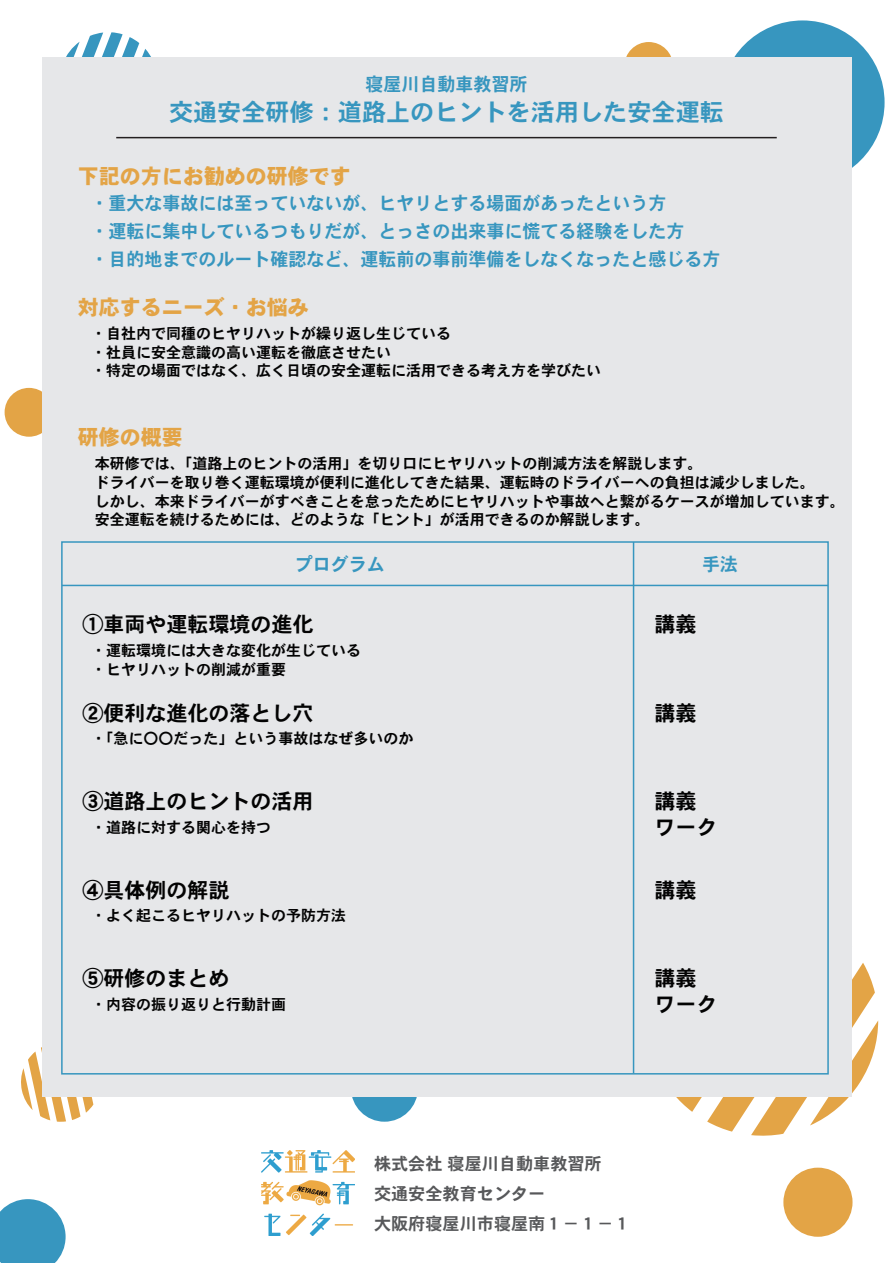
<style>
.page{position:relative;width:893px;height:1263px;background:#fff}
.page>*{position:absolute;margin:0;border:0;box-sizing:border-box;transform-origin:0 0}
.t1{font:24.15px "Heisei Kaku Go Std W7";color:#3796bf}
.t2{font:21px "Heisei Kaku Go Std W7";color:#030303}
.t3{font:21px "Heisei Kaku Go Std W9";color:#e3a446}
.t4{font:18.45px/27.8px "Heisei Kaku Go Std W7";color:#3796bf}
.t5{font:17.1px/30px "Heisei Kaku Go Std W7";color:#57585a}
.t6{font:15px/18.8px "Heisei Kaku Go Std W7";color:#030303}
</style>
<div class="page">
<div style="left:721px;top:20px;width:163px;height:164px;background:#3796bf;border-radius:50%"></div>
<div style="left:5px;top:388px;width:48px;height:49px;background:#e3a446;border-radius:50%"></div>
<div style="left:624px;top:42px;width:49px;height:49px;background:#e3a446;border-radius:50%"></div>
<div style="left:351px;top:1055px;width:67px;height:67px;background:#3796bf;border-radius:50%"></div>
<svg style="left:0;top:1199px;width:66px;height:64px;background:#50a3c7"></svg>
<div style="left:783px;top:1168px;width:69px;height:69px;background:#e3a446;border-radius:50%"></div>
<svg style="left:647px;top:904px;width:231px;height:232px"></svg>
<svg style="left:21px;top:1047px;width:80px;height:75px"></svg>
<svg style="left:66px;top:32px;width:85px;height:25px"></svg>
<div style="left:42px;top:57px;width:809px;height:1039px;background:#e6e7e9"></div>
<hr style="left:633px;top:542px;width:1px;height:531px;background:#3796bf">
<hr style="left:62px;top:585px;width:766px;height:1px;background:#3796bf">
<img style="left:262px;top:1150px;width:92px;height:85px">
<hr style="left:116px;top:137px;width:661px;height:1px;background:#231f20">
<p class="t4" style="left:365px;top:71px;width:163px">寝屋川自動車教習所</p>
<h1 class="t1" style="left:169px;top:97px;width:556px">交通安全研修：道路上のヒントを活用した安全運転</h1>
<h2 class="t3" style="left:78px;top:163px;width:275px">下記の方にお勧めの研修です</h2>
<p class="t4" style="left:90px;top:190px;width:632px">・重大な事故には至っていないが、ヒヤリとする場面があったという方<br>・運転に集中しているつもりだが、とっさの出来事に慌てる経験をした方<br>・目的地までのルート確認など、運転前の事前準備をしなくなったと感じる方</p>
<h2 class="t3" style="left:78px;top:294px;width:233px">対応するニーズ・お悩み</h2>
<p class="t6" style="left:91px;top:324px;width:512px">・自社内で同種のヒヤリハットが繰り返し生じている<br>・社員に安全意識の高い運転を徹底させたい<br>・特定の場面ではなく、広く日頃の安全運転に活用できる考え方を学びたい</p>
<h2 class="t3" style="left:78px;top:424px;width:107px">研修の概要</h2>
<p class="t6" style="left:95px;top:455px;width:752px">本研修では、「道路上のヒントの活用」を切り口にヒヤリハットの削減方法を解説します。<br>ドライバーを取り巻く運転環境が便利に進化してきた結果、運転時のドライバーへの負担は減少しました。<br>しかし、本来ドライバーがすべきことを怠ったためにヒヤリハットや事故へと繋がるケースが増加しています。安全運転を続けるためには、どのような「ヒント」が活用できるのか解説します。</p>
<p class="t4" style="left:295px;top:551px;width:91px">プログラム</p>
<h2 class="t2" style="left:82px;top:612px;width:232px">①車両や運転環境の進化</h2>
<p class="t6" style="left:91px;top:641px;width:271px">・運転環境には大きな変化が生じている・ヒヤリハットの削減が重要</p>
<p class="t4" style="left:702px;top:551px;width:37px">手法</p>
<h2 class="t2" style="left:655px;top:612px;width:43px">講義</h2>
<h2 class="t2" style="left:82px;top:700px;width:232px">②便利な進化の落とし穴</h2>
<h2 class="t2" style="left:655px;top:700px;width:43px">講義</h2>
<p class="t6" style="left:91px;top:730px;width:324px">・「急に〇〇だった」という事故はなぜ多いのか</p>
<h2 class="t2" style="left:82px;top:789px;width:233px">③道路上のヒントの活用</h2>
<h2 class="t2" style="left:655px;top:789px;width:43px">講義</h2>
<p class="t6" style="left:91px;top:818px;width:181px">・道路に対する関心を持つ</p>
<h2 class="t2" style="left:655px;top:814px;width:64px">ワーク</h2>
<h2 class="t2" style="left:82px;top:877px;width:149px">④具体例の解説</h2>
<h2 class="t2" style="left:655px;top:877px;width:43px">講義</h2>
<p class="t6" style="left:91px;top:907px;width:256px">・よく起こるヒヤリハットの予防方法</p>
<h2 class="t2" style="left:82px;top:966px;width:149px">⑤研修のまとめ</h2>
<h2 class="t2" style="left:655px;top:966px;width:43px">講義</h2>
<p class="t6" style="left:91px;top:995px;width:196px">・内容の振り返りと行動計画</p>
<h2 class="t2" style="left:655px;top:991px;width:64px">ワーク</h2>
<p class="t5" style="left:374px;top:1149px;width:258px">株式会社 寝屋川自動車教習所<br>交通安全教育センター<br>大阪府寝屋川市寝屋南１－１－１</p>
</div>
